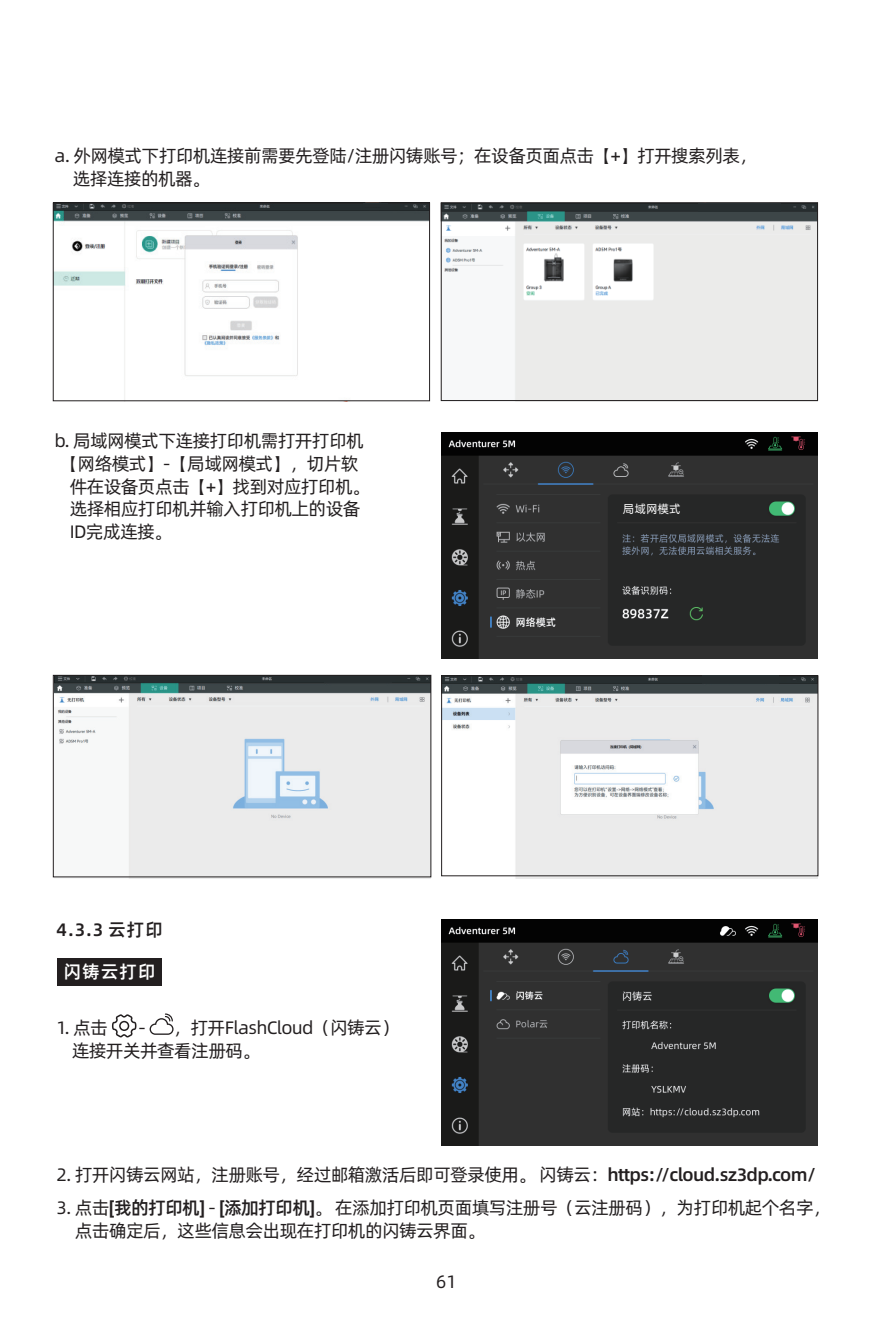
<style>
.page{position:relative;width:893px;height:1340px;background:#fff}
.page>*{position:absolute;margin:0;border:0;box-sizing:border-box;transform-origin:0 0}
.t1{font:18px/22.5px "Alibaba Pu Hui Ti R";letter-spacing:-.035em;color:#231f20}
.t2{font:18px "Alibaba Pu Hui Ti M";color:#231f20}
.t3{font:18px "Alibaba Pu Hui Ti M";letter-spacing:.05em;color:#fff}
.t4{font:11.7px "Alibaba Pu Hui Ti R";color:#fff}
.s1{font-family:"Alibaba Pu Hui Ti M"}
</style>
<div class="page">
<div style="left:57px;top:958px;width:105px;height:27px;background:#231f20"></div>
<svg style="left:112px;top:1014px;width:24px;height:23px"></svg>
<svg style="left:150px;top:1013px;width:24px;height:21px"></svg>
<img style="left:442px;top:919px;width:376px;height:226px">
<img style="left:442px;top:677px;width:376px;height:201px">
<div style="left:441px;top:675px;width:377px;height:201px;border:1px solid #231f20"></div>
<div style="left:703px;top:675px;width:76px;height:9px;background:#272e30"></div>
<img style="left:443px;top:204px;width:373px;height:195px">
<div style="left:441px;top:202px;width:377px;height:199px;border:1px solid #231f20"></div>
<div style="left:698px;top:203px;width:82px;height:9px;background:#272e30"></div>
<img style="left:53px;top:202px;width:377px;height:197px">
<div style="left:53px;top:203px;width:377px;height:198px;border:1px solid #231f20"></div>
<hr style="left:363px;top:203px;width:25px;height:4px;background:#272e30">
<img style="left:54px;top:677px;width:377px;height:201px">
<div style="left:324px;top:675px;width:67px;height:8px;background:#272e30"></div>
<div style="left:53px;top:675px;width:378px;height:202px;border:1px solid #231f20"></div>
<img style="left:442px;top:432px;width:376px;height:226px">
<div style="left:619px;top:503px;width:74px;height:13px;background:#262727"></div>
<p class="t1" style="left:73px;top:143px;width:686px;text-indent:-18px">a. 外网模式下打印机连接前需要先登陆/注册闪铸账号；在设备页面点击【+】打开搜索列表，选择连接的机器。</p>
<p class="t1" style="left:54px;top:429px;width:311px">b. 局域网模式下连接打印机需打开打印机</p>
<p class="t1" style="left:61px;top:451px;width:300px">【网络模式】-【局域网模式】，切片软</p>
<p class="t1" style="left:70px;top:474px;width:302px">件在设备页点击【+】找到对应打印机。</p>
<p class="t1" style="left:70px;top:496px;width:292px">选择相应打印机并输入打印机上的设备</p>
<p class="t1" style="left:70px;top:519px;width:104px">ID完成连接。</p>
<p class="t2" style="left:57px;top:915px;width:108px">4.3.3 云打印</p>
<p class="t3" style="left:63px;top:957px;width:94px">闪铸云打印</p>
<p class="t1" style="left:72px;top:1015px;width:329px;text-indent:66px">- ，打开FlashCloud（闪铸云）连接开关并查看注册码。</p>
<p class="t1" style="left:57px;top:1015px;width:53px">1. 点击</p>
<p class="t4" style="left:623px;top:500px;width:59px">局域网模式</p>
<p class="t1" style="left:57px;top:1162px;width:761px">2. 打开闪铸云网站，注册账号，经过邮箱激活后即可登录使用。 闪铸云：<span class="s1">https://cloud.sz3dp.com/</span></p>
<p class="t1" style="left:75px;top:1195px;width:757px;text-indent:-18px">3. 点击<span class="s1">[我的打印机]</span> - <span class="s1">[添加打印机]</span>。 在添加打印机页面填写注册号（云注册码），为打印机起个名字，点击确定后，这些信息会出现在打印机的闪铸云界面。</p>
<p class="t1" style="left:436px;top:1268px;width:22px">61</p>
</div>
